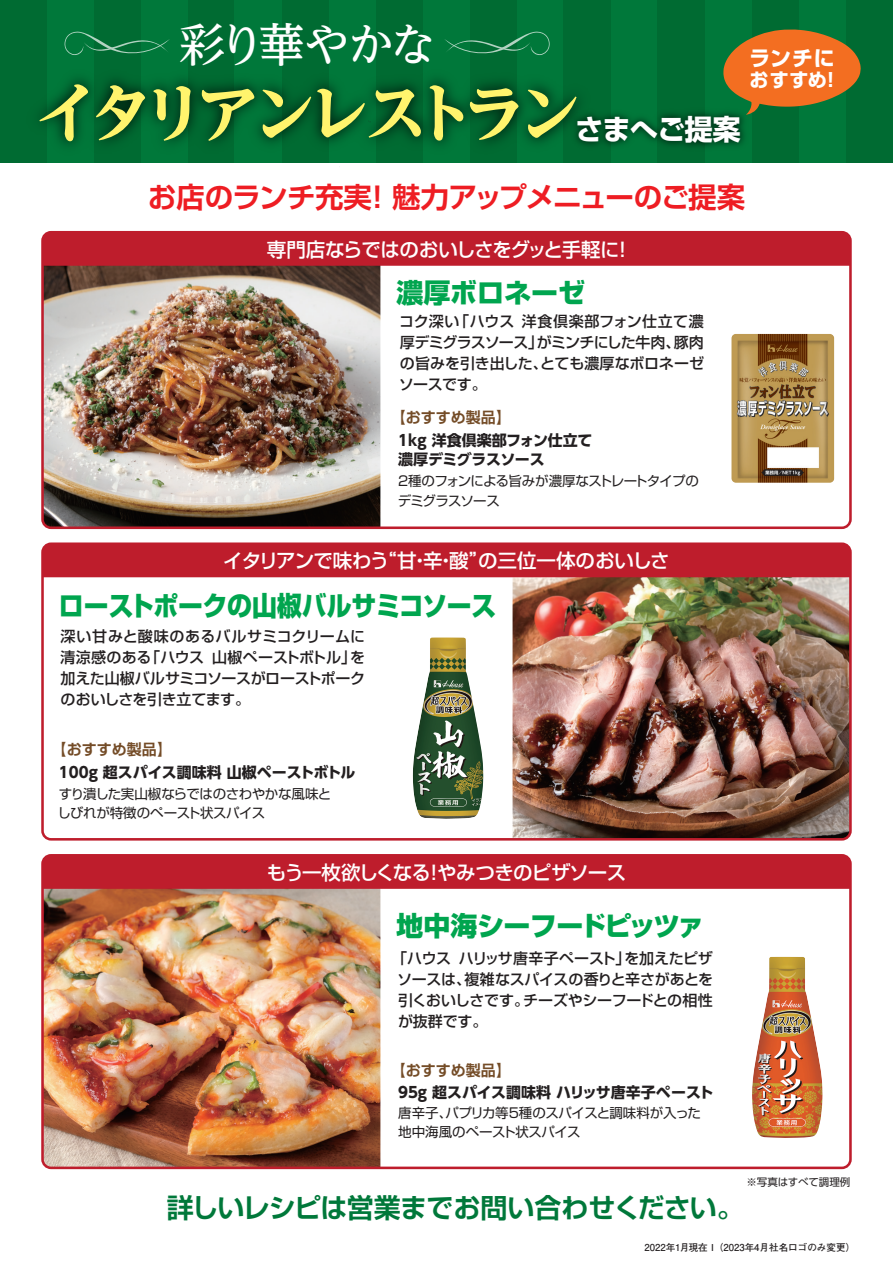
<style>
.page{position:relative;width:893px;height:1263px;background:#fff}
.page>*{position:absolute;margin:0;border:0;box-sizing:border-box;transform-origin:0 0}
.t1{font:800 64.35px "UD Reimin Pro";letter-spacing:-.17em;color:#fff46d}
.t2{font:500 46.35px "UD Reimin Pro";letter-spacing:-.08em;color:#fff}
.t3{font:700 28.5px "Shin Go Pro De";letter-spacing:-.03em;color:#ee1d23}
.t4{font:700 28.35px "Shin Go Pro";letter-spacing:-.03em;color:#fff}
.t5{font:700 27px "Shin Go Pro De";letter-spacing:-.03em;color:#00783a}
.t6{font:800 27px "Shin Go Pro";letter-spacing:-.01em;color:#00a54f;scale:.92 1}
.t7{font:800 27px "Shin Go Pro";letter-spacing:-.03em;color:#00a54f}
.t8{font:800 27px "Shin Go Pro";letter-spacing:-.01em;color:#00a54f}
.t9{font:700 20.85px "Shin Go Pro";color:#fff}
.t10{font:500 19.5px "Shin Go Pro";letter-spacing:-.035em;color:#fff}
.t11{font:500 19.5px "Shin Go Pro";letter-spacing:-.015em;color:#fff}
.t12{font:700 18.9px "Shin Go Pro";color:#fff}
.t13{font:500 15px/21px "Shin Go Pro";letter-spacing:-.02em;color:#231f20;text-align:justify}
.t14{font:700 15px/22.5px "UD Shin Go Pro";letter-spacing:-.005em;color:#231f20}
.t15{font:700 15px "UD Shin Go Pro";letter-spacing:-.025em;color:#231f20}
.t16{font:13.5px/19.5px "Shin Go Pro";letter-spacing:-.035em;color:#231f20}
.t17{font:13.5px/19.5px "Shin Go Pro";letter-spacing:-.055em;color:#231f20}
.t18{font:10.5px "UD Shin Go Pro";letter-spacing:-.015em;color:#231f20}
.t19{font:700 9.6px "Futo Go B101 Pro";color:#231f20}
.s1{font-family:"Shin Go Pro De";color:#744c27}
</style>
<div class="page">
<div style="left:0;top:0;width:47px;height:162px;background:#006b32"></div>
<div style="left:47px;top:0;width:47px;height:162px;background:#00783a"></div>
<div style="left:94px;top:0;width:47px;height:162px;background:#006b32"></div>
<div style="left:141px;top:0;width:47px;height:162px;background:#00783a"></div>
<div style="left:188px;top:0;width:47px;height:162px;background:#006b32"></div>
<div style="left:235px;top:0;width:47px;height:162px;background:#00783a"></div>
<div style="left:282px;top:0;width:47px;height:162px;background:#006b32"></div>
<div style="left:329px;top:0;width:47px;height:162px;background:#00783a"></div>
<div style="left:376px;top:0;width:47px;height:162px;background:#006b32"></div>
<div style="left:423px;top:0;width:47px;height:162px;background:#00783a"></div>
<div style="left:470px;top:0;width:47px;height:162px;background:#006b32"></div>
<div style="left:517px;top:0;width:47px;height:162px;background:#00783a"></div>
<div style="left:564px;top:0;width:47px;height:162px;background:#006b32"></div>
<div style="left:611px;top:0;width:47px;height:162px;background:#00783a"></div>
<div style="left:658px;top:0;width:47px;height:162px;background:#006b32"></div>
<div style="left:705px;top:0;width:47px;height:162px;background:#00783a"></div>
<div style="left:752px;top:0;width:47px;height:162px;background:#006b32"></div>
<div style="left:799px;top:0;width:47px;height:162px;background:#00783a"></div>
<div style="left:846px;top:0;width:47px;height:162px;background:#006b32"></div>
<img style="left:19px;top:61px;width:560px;height:102px">
<img style="left:565px;top:104px;width:187px;height:59px">
<img style="left:45px;top:266px;width:335px;height:259px">
<div style="left:41px;top:231px;width:811px;height:298px;border:3px solid #be1d2c;border-radius:9px"></div>
<div style="left:43px;top:232px;width:807px;height:34px;background:#be1d2c"></div>
<img style="left:45px;top:889px;width:335px;height:276px">
<div style="left:41px;top:854px;width:811px;height:315px;border:3px solid #be1d2c;border-radius:9px"></div>
<div style="left:43px;top:855px;width:807px;height:34px;background:#be1d2c"></div>
<svg style="left:723px;top:29px;width:138px;height:86px"></svg>
<svg style="left:368px;top:121px;width:8px;height:8px"></svg>
<img style="left:413px;top:637px;width:70px;height:182px">
<img style="left:752px;top:957px;width:71px;height:181px">
<img style="left:513px;top:577px;width:336px;height:262px">
<div style="left:41px;top:542px;width:811px;height:298px;border:3px solid #be1d2c;border-radius:9px"></div>
<div style="left:43px;top:544px;width:807px;height:33px;background:#be1d2c"></div>
<img style="left:731px;top:334px;width:103px;height:149px">
<svg style="left:65px;top:32px;width:105px;height:23px"></svg>
<svg style="left:444px;top:32px;width:106px;height:23px"></svg>
<p class="t2" style="left:179px;top:7px;width:259px">彩り華やかな</p>
<p class="t9" style="left:749px;top:41px;width:87px">ランチに</p>
<p class="t12" style="left:749px;top:65px;width:92px">おすすめ！</p>
<p class="t1" style="left:35px;top:60px;width:548px">イタリアンレストラン</p>
<p class="t4" style="left:576px;top:107px;width:167px">さまへご提案</p>
<p class="t3" style="left:148px;top:173px;width:599px">お店のランチ充実！ 魅力アップメニューのご提案</p>
<p class="t10" style="left:267px;top:233px;width:367px">専門店ならではのおいしさをグッと手軽に！</p>
<p class="t8" style="left:396px;top:272px;width:190px">濃厚ボロネーゼ</p>
<p class="t13" style="left:399px;top:309px;width:307px">コク深い「ハウス洋食倶楽部フォン仕立て濃厚デミグラスソース」がミンチにした牛肉、豚肉の旨みを引き出した、とても濃厚なボロネーゼソースです。</p>
<p class="t14" style="left:398px;top:406px;width:196px;text-indent:-7px"><span class="s1">【おすすめ製品】<br></span>1kg 洋食倶楽部フォン仕立て</p>
<p class="t15" style="left:398px;top:447px;width:148px">濃厚デミグラスソース</p>
<p class="t17" style="left:396px;top:470px;width:304px">２種のフォンによる旨みが濃厚なストレートタイプのデミグラスソース</p>
<p class="t11" style="left:223px;top:545px;width:448px">イタリアンで味わう“甘・辛・酸”の三位一体のおいしさ</p>
<p class="t6" style="left:59px;top:584px;width:477px">ローストポークの山椒バルサミコソース</p>
<p class="t13" style="left:61px;top:624px;width:306px">深い甘みと酸味のあるバルサミコクリームに清涼感のある「ハウス山椒ペーストボトル」を加えた山椒バルサミコソースがローストポークのおいしさを引き立てます。</p>
<p class="t14" style="left:59px;top:738px;width:298px;text-indent:-7px"><span class="s1">【おすすめ製品】<br></span>100g 超スパイス調味料 山椒ペーストボトル</p>
<p class="t16" style="left:58px;top:782px;width:275px">すり潰した実山椒ならではのさわやかな風味としびれが特徴のペースト状スパイス</p>
<p class="t10" style="left:267px;top:856px;width:361px">もう一枚欲しくなる！やみつきのピザソース</p>
<p class="t7" style="left:396px;top:904px;width:309px">地中海シーフードピッツァ</p>
<p class="t13" style="left:397px;top:946px;width:317px;text-indent:-5px">「ハウスハリッサ唐辛子ペースト」を加えたピザソースは、複雑なスパイスの香りと辛さがあとを引くおいしさです。チーズやシーフードとの相性が抜群です。</p>
<p class="t14" style="left:398px;top:1058px;width:317px;text-indent:-7px"><span class="s1">【おすすめ製品】<br></span>95g 超スパイス調味料 ハリッサ唐辛子ペースト</p>
<p class="t16" style="left:398px;top:1101px;width:304px">唐辛子、パプリカ等5種のスパイスと調味料が入った地中海風のペースト状スパイス</p>
<p class="t5" style="left:167px;top:1185px;width:578px">詳しいレシピは営業までお問い合わせください。</p>
<p class="t18" style="left:746px;top:1174px;width:106px">※写真はすべて調理例</p>
<p class="t19" style="left:644px;top:1239px;width:213px">2022年1月現在 I（2023年4月社名ロゴのみ変更）</p>
</div>
